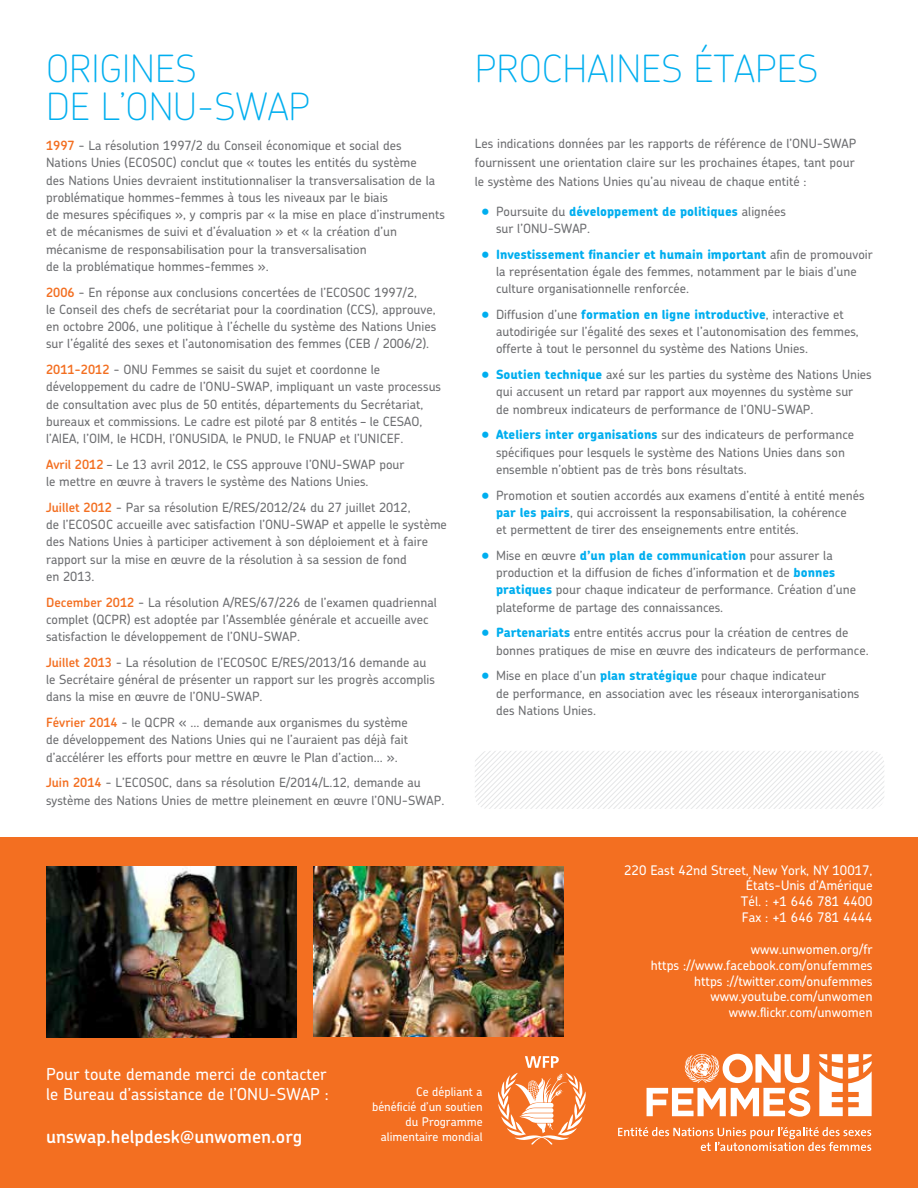
<style>
.page{position:relative;width:918px;height:1188px;background:#fff}
.page>*{position:absolute;margin:0;border:0;box-sizing:border-box;transform-origin:0 0}
.t1{font:100 37.5px/37.5px "Chevin";color:#00aeef}
.t2{font:600 18px "Chevin";color:#fff}
.t3{font:500 16.5px/19.8px "Chevin";color:#fff}
.t4{font:500 13.2px/15.9px "Chevin";color:#fff;text-align:right}
.t5{font:500 12.75px/17.2px "Chevin";color:#6d6e71}
.t6{font:500 12px/15px "Chevin";color:#fff;text-align:right}
.s1{font-weight:600;color:#f36f21}
.s2{font-weight:800;color:#00aeef}
</style>
<div class="page">
<div style="left:0;top:838px;width:918px;height:350px;background:#f36f21"></div>
<img style="left:46px;top:866px;width:251px;height:171px">
<svg style="left:475px;top:751px;width:409px;height:58px"></svg>
<svg style="left:647px;top:1053px;width:163px;height:64px"></svg>
<svg style="left:618px;top:1127px;width:253px;height:24px"></svg>
<svg style="left:819px;top:1054px;width:53px;height:62px"></svg>
<svg style="left:498px;top:1056px;width:88px;height:89px"></svg>
<img style="left:313px;top:866px;width:251px;height:171px">
<h1 class="t1" style="left:46px;top:50px;width:266px">ORIGINES<br>DE L’ONU-SWAP</h1>
<p class="t5" style="left:46px;top:137px;width:400px"><span class="s1">1997</span> - La résolution 1997/2 du Conseil économique et social des Nations Unies (ECOSOC) conclut que « toutes les entités du système<br>des Nations Unies devraient institutionnaliser la transversalisation de la problématique hommes-femmes à tous les niveaux par le biais<br>de mesures spécifiques », y compris par « la mise en place d’instruments et de mécanismes de suivi et d’évaluation » et « la création d’un mécanisme de responsabilisation pour la transversalisation<br>de la problématique hommes-femmes ».</p>
<p class="t5" style="left:46px;top:283px;width:392px"><span class="s1">2006</span> - En réponse aux conclusions concertées de l’ECOSOC 1997/2,<br>le Conseil des chefs de secrétariat pour la coordination (CCS), approuve, en octobre 2006, une politique à l’échelle du système des Nations Unies sur l’égalité des sexes et l’autonomisation des femmes (CEB / 2006/2).</p>
<p class="t5" style="left:46px;top:361px;width:397px"><span class="s1">2011-2012</span> - ONU Femmes se saisit du sujet et coordonne le développement du cadre de l’ONU-SWAP, impliquant un vaste processus de consultation avec plus de 50 entités, départements du Secrétariat, bureaux et commissions. Le cadre est piloté par 8 entités – le CESAO, l’AIEA, l’OIM, le HCDH, l’ONUSIDA, le PNUD, le FNUAP et l’UNICEF.</p>
<p class="t5" style="left:46px;top:455px;width:360px"><span class="s1">Avril 2012</span> – Le 13 avril 2012, le CSS approuve l’ONU-SWAP pour le mettre en œuvre à travers le système des Nations Unies.</p>
<p class="t5" style="left:46px;top:498px;width:402px"><span class="s1">Juillet 2012</span> - Par sa résolution E/RES/2012/24 du 27 juillet 2012,<br>de l’ECOSOC accueille avec satisfaction l’ONU-SWAP et appelle le système des Nations Unies à participer activement à son déploiement et à faire rapport sur la mise en œuvre de la résolution à sa session de fond<br>en 2013.</p>
<p class="t5" style="left:46px;top:593px;width:392px"><span class="s1">December 2012</span> - La résolution A/RES/67/226 de l’examen quadriennal complet (QCPR) est adoptée par l’Assemblée générale et accueille avec satisfaction le développement de l’ONU-SWAP.</p>
<p class="t5" style="left:46px;top:653px;width:391px"><span class="s1">Juillet 2013</span> - La résolution de l’ECOSOC E/RES/2013/16 demande au le Secrétaire général de présenter un rapport sur les progrès accomplis dans la mise en œuvre de l’ONU-SWAP.</p>
<p class="t5" style="left:46px;top:714px;width:363px;text-align:justify"><span class="s1">Février 2014</span> - le QCPR « ... demande aux organismes du système de développement des Nations Unies qui ne l’auraient pas déjà fait d’accélérer les efforts pour mettre en œuvre le Plan d’action... ».</p>
<p class="t5" style="left:46px;top:774px;width:400px;line-height:17.7px"><span class="s1">Juin 2014</span> - L’ECOSOC, dans sa résolution E/2014/L.12, demande au système des Nations Unies de mettre pleinement en œuvre l’ONU-SWAP.</p>
<h1 class="t1" style="left:475px;top:50px;width:345px">PROCHAINES ÉTAPES</h1>
<p class="t5" style="left:475px;top:134px;width:383px;line-height:18.8px">Les indications données par les rapports de référence de l’ONU-SWAP fournissent une orientation claire sur les prochaines étapes, tant pour le système des Nations Unies qu’au niveau de chaque entité :</p>
<p class="t5" style="left:496px;top:202px;width:291px">Poursuite du <span class="s2">développement de politiques</span> alignées sur l’ONU-SWAP.</p>
<p class="t5" style="left:496px;top:245px;width:378px"><span class="s2">Investissement financier et humain important</span> afin de promouvoir la représentation égale des femmes, notamment par le biais d’une culture organisationnelle renforcée.</p>
<p class="t5" style="left:496px;top:305px;width:364px">Diffusion d’une <span class="s2">formation en ligne introductive</span>, interactive et autodirigée sur l’égalité des sexes et l’autonomisation des femmes, offerte à tout le personnel du système des Nations Unies.</p>
<p class="t5" style="left:496px;top:366px;width:377px"><span class="s2">Soutien technique</span> axé sur les parties du système des Nations Unies qui accusent un retard par rapport aux moyennes du système sur<br>de nombreux indicateurs de performance de l’ONU-SWAP.</p>
<p class="t5" style="left:496px;top:426px;width:360px"><span class="s2">Ateliers inter organisations</span> sur des indicateurs de performance spécifiques pour lesquels le système des Nations Unies dans son ensemble n’obtient pas de très bons résultats.</p>
<p class="t5" style="left:496px;top:486px;width:370px">Promotion et soutien accordés aux examens d’entité à entité menés <span class="s2">par les pairs</span>, qui accroissent la responsabilisation, la cohérence<br>et permettent de tirer des enseignements entre entités.</p>
<p class="t5" style="left:496px;top:546px;width:362px">Mise en œuvre <span class="s2">d’un plan de communication</span> pour assurer la production et la diffusion de fiches d’information et de <span class="s2">bonnes pratiques</span> pour chaque indicateur de performance. Création d’une plateforme de partage des connaissances.</p>
<p class="t5" style="left:496px;top:624px;width:374px"><span class="s2">Partenariats</span> entre entités accrus pour la création de centres de bonnes pratiques de mise en œuvre des indicateurs de performance.</p>
<p class="t5" style="left:496px;top:667px;width:365px">Mise en place d’un <span class="s2">plan stratégique</span> pour chaque indicateur<br>de performance, en association avec les réseaux interorganisations des Nations Unies.</p>
<p class="t4" style="left:624px;top:862px;width:250px">220 East 42nd Street, New York, NY 10017,<br>États-Unis d’Amérique<br>Tél. : +1 646 781 4400<br>Fax : +1 646 781 4444</p>
<p class="t4" style="left:651px;top:941px;width:223px">www.unwomen.org/fr<br>https ://www.facebook.com/onufemmes https ://twitter.com/onufemmes www.youtube.com/unwomen www.flickr.com/unwomen</p>
<p class="t3" style="left:46px;top:1064px;width:284px">Pour toute demande merci de contacter le Bureau d’assistance de l’ONU-SWAP :</p>
<h2 class="t2" style="left:46px;top:1125px;width:258px">unswap.helpdesk@unwomen.org</h2>
<p class="t6" style="left:372px;top:1084px;width:112px">Ce dépliant a bénéficié d’un soutien du Programme alimentaire mondial</p>
</div>
